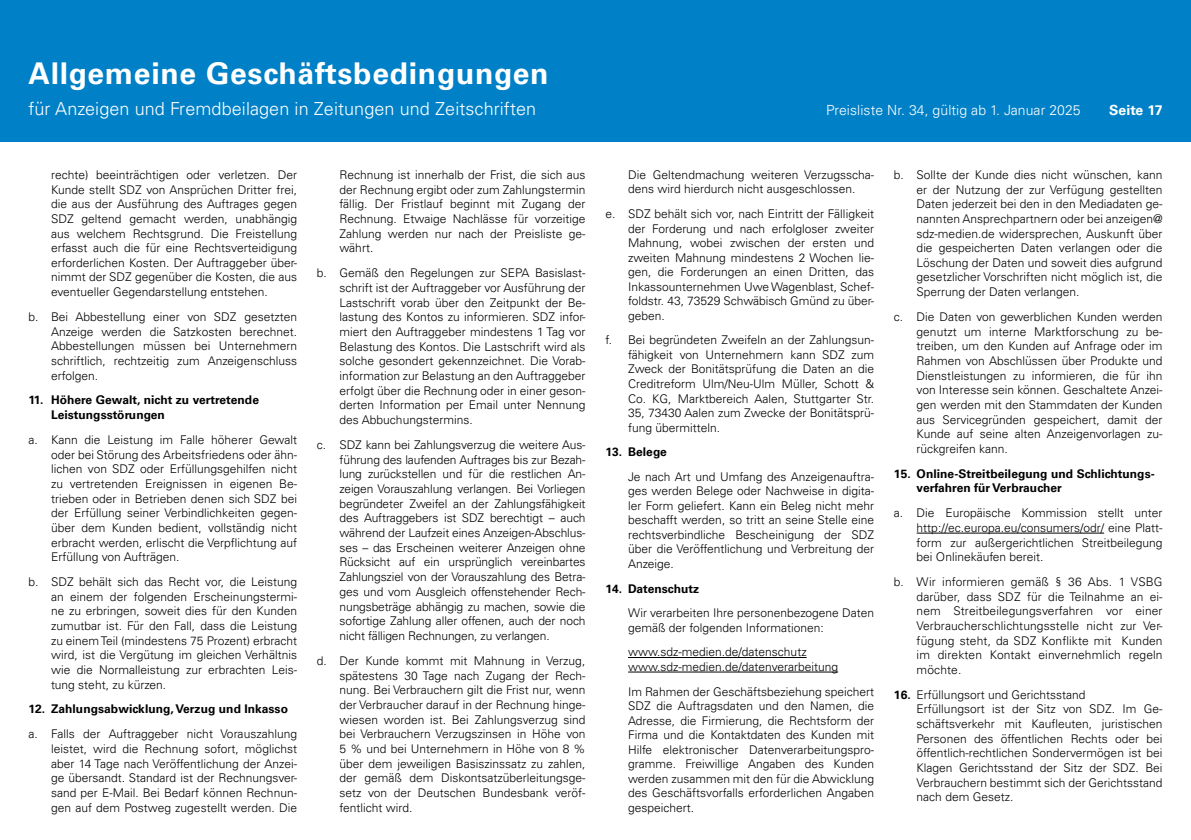
<style>
.page{position:relative;width:1191px;height:840px;background:#fff}
.page>*{position:absolute;margin:0;border:0;box-sizing:border-box;transform-origin:0 0}
.t1{font:700 30px "Univers LT Pro 65";letter-spacing:.025em;color:#fff}
.t2{font:300 18px "Univers LT Pro 45";letter-spacing:.005em;color:#fff}
.t3{font:300 14px "Univers LT Pro 45";letter-spacing:.005em;color:#fff}
.t4{font:700 14px "Univers LT Pro 65";letter-spacing:.005em;color:#fff}
.t5{font:300 12px/14.6px "Univers LT Pro 45";color:#000;text-align:justify}
.t6{font:700 12px/14.6px "Univers LT Pro 65";letter-spacing:.005em;color:#000}
.s1{font-family:"Univers LT Pro 65";font-weight:700}
</style>
<div class="page">
<div style="left:0;top:0;width:1191px;height:142px;background:#0081c7"></div>
<hr style="left:628px;top:656px;width:178px;height:1px;background:#000">
<hr style="left:628px;top:671px;width:210px;height:1px;background:#000">
<hr style="left:916px;top:532px;width:188px;height:1px;background:#000">
<h1 class="t1" style="left:28px;top:52px;width:522px">Allgemeine Geschäftsbedingungen</h1>
<h2 class="t2" style="left:28px;top:97px;width:509px">für Anzeigen und Fremdbeilagen in Zeitungen und Zeitschriften</h2>
<p class="t4" style="left:1109px;top:100px;width:55px">Seite 17</p>
<p class="t3" style="left:826px;top:101px;width:256px">Preisliste Nr. 34, gültig ab 1. Januar 2025</p>
<p class="t5" style="left:51px;top:167px;width:247px">rechte) beeinträchtigen oder verletzen. Der Kunde stellt SDZ von Ansprüchen Dritter frei, die aus der Ausführung des Auftrages gegen SDZ geltend gemacht werden, unabhängig aus welchem Rechtsgrund. Die Freistellung erfasst auch die für eine Rechtsverteidigung erforderlichen Kosten. Der Auftraggeber über&shy;nimmt der SDZ gegenüber die Kosten, die aus eventueller Gegendarstellung entstehen.</p>
<p class="t5" style="left:51px;top:309px;width:247px;text-indent:-23px">b. Bei Abbestellung einer von SDZ gesetzten Anzeige werden die Satzkosten berechnet.<br>Abbestellungen müssen bei Unternehmern schriftlich, rechtzeitig zum Anzeigenschluss erfolgen.</p>
<p class="t6" style="left:51px;top:392px;width:209px;text-indent:-23px">11. Höhere Gewalt, nicht zu vertretende<br>Leistungsstörungen</p>
<p class="t5" style="left:51px;top:432px;width:247px;text-indent:-23px">a. Kann die Leistung im Falle höherer Gewalt oder bei Störung des Arbeitsfriedens oder ähn&shy;lichen von SDZ oder Erfüllungsgehilfen nicht zu vertretenden Ereignissen in eigenen Be&shy;trieben oder in Betrieben denen sich SDZ bei der Erfüllung seiner Verbindlichkeiten gegen&shy;über dem Kunden bedient, vollständig nicht erbracht werden, erlischt die Verpflichtung auf Erfüllung von Aufträgen.</p>
<p class="t5" style="left:51px;top:574px;width:247px;text-indent:-23px">b. SDZ behält sich das Recht vor, die Leistung an einem der folgenden Erscheinungstermi&shy;ne zu erbringen, soweit dies für den Kunden zumutbar ist. Für den Fall, dass die Leistung zu einem Teil (mindestens 75 Prozent) erbracht wird, ist die Vergütung im gleichen Verhältnis wie die Normalleistung zur erbrachten Leis&shy;tung steht, zu kürzen.</p>
<p class="t6" style="left:28px;top:701px;width:261px">12. Zahlungsabwicklung, Verzug und Inkasso</p>
<p class="t5" style="left:51px;top:726px;width:247px;text-indent:-23px">a. Falls der Auftraggeber nicht Vorauszahlung leistet, wird die Rechnung sofort, möglichst aber 14 Tage nach Veröffentlichung der Anzei&shy;ge übersandt. Standard ist der Rechnungsver&shy;sand per E-Mail. Bei Bedarf können Rechnun&shy;gen auf dem Postweg zugestellt werden. Die</p>
<p class="t5" style="left:339px;top:167px;width:247px">Rechnung ist innerhalb der Frist, die sich aus der Rechnung ergibt oder zum Zahlungstermin fällig. Der Fristlauf beginnt mit Zugang der Rechnung. Etwaige Nachlässe für vorzeitige Zahlung werden nur nach der Preisliste ge&shy;währt.</p>
<p class="t5" style="left:339px;top:265px;width:247px;text-indent:-23px">b. Gemäß den Regelungen zur SEPA Basislast&shy;schrift ist der Auftraggeber vor Ausführung der Lastschrift vorab über den Zeitpunkt der Be&shy;lastung des Kontos zu informieren. SDZ infor&shy;miert den Auftraggeber mindestens 1 Tag vor Belastung des Kontos. Die Lastschrift wird als solche gesondert gekennzeichnet. Die Vorab&shy;information zur Belastung an den Auftraggeber erfolgt über die Rechnung oder in einer geson&shy;derten Information per Email unter Nennung des Abbuchungstermins.</p>
<p class="t5" style="left:339px;top:437px;width:247px;text-indent:-23px">c. SDZ kann bei Zahlungsverzug die weitere Aus&shy;führung des laufenden Auftrages bis zur Bezah&shy;lung zurückstellen und für die restlichen An&shy;zeigen Vorauszahlung verlangen. Bei Vorliegen begründeter Zweifel an der Zahlungsfähigkeit des Auftraggebers ist SDZ berechtigt – auch während der Laufzeit eines Anzeigen-Abschlus&shy;ses – das Erscheinen weiterer Anzeigen ohne Rücksicht auf ein ursprünglich vereinbartes Zahlungsziel von der Vorauszahlung des Betra&shy;ges und vom Ausgleich offenstehender Rech&shy;nungsbeträge abhängig zu machen, sowie die sofortige Zahlung aller offenen, auch der noch nicht fälligen Rechnungen, zu verlangen.</p>
<p class="t5" style="left:339px;top:652px;width:247px;text-indent:-23px">d. Der Kunde kommt mit Mahnung in Verzug, spätestens 30 Tage nach Zugang der Rech&shy;nung. Bei Verbrauchern gilt die Frist nur, wenn der Verbraucher darauf in der Rechnung hinge&shy;wiesen worden ist. Bei Zahlungsverzug sind bei Verbrauchern Verzugszinsen in Höhe von 5 % und bei Unternehmern in Höhe von 8 % über dem jeweiligen Basiszinssatz zu zahlen, der gemäß dem Diskontsatzüberleitungsge&shy;setz von der Deutschen Bundesbank veröf&shy;fentlicht wird.</p>
<p class="t5" style="left:628px;top:167px;width:247px">Die Geltendmachung weiteren Verzugsscha&shy;dens wird hierdurch nicht ausgeschlossen.</p>
<p class="t5" style="left:628px;top:206px;width:247px;text-indent:-23px">e. SDZ behält sich vor, nach Eintritt der Fälligkeit der Forderung und nach erfolgloser zweiter Mahnung, wobei zwischen der ersten und zweiten Mahnung mindestens 2 Wochen lie&shy;gen, die Forderungen an einen Dritten, das Inkassounternehmen Uwe Wagenblast, Schef&shy;foldstr. 43, 73529 Schwäbisch Gmünd zu über&shy;geben.</p>
<p class="t5" style="left:628px;top:332px;width:247px;text-indent:-23px">f. Bei begründeten Zweifeln an der Zahlungsun&shy;fähigkeit von Unternehmern kann SDZ zum Zweck der Bonitätsprüfung die Daten an die Creditreform Ulm/Neu-Ulm Müller, Schott &amp; Co. KG, Marktbereich Aalen, Stuttgarter Str.<br>35, 73430 Aalen zum Zwecke der Bonitätsprü&shy;fung übermitteln.</p>
<p class="t6" style="left:605px;top:444px;width:63px">13. Belege</p>
<p class="t5" style="left:628px;top:468px;width:247px">Je nach Art und Umfang des Anzeigenauftra&shy;ges werden Belege oder Nachweise in digita&shy;ler Form geliefert. Kann ein Beleg nicht mehr beschafft werden, so tritt an seine Stelle eine rechtsverbindliche Bescheinigung der SDZ über die Veröffentlichung und Verbreitung der Anzeige.</p>
<p class="t6" style="left:605px;top:580px;width:95px">14. Datenschutz</p>
<p class="t5" style="left:628px;top:605px;width:247px">Wir verarbeiten Ihre personenbezogene Daten gemäß der folgenden Informationen:</p>
<p class="t5" style="left:628px;top:644px;width:211px">www.sdz-medien.de/datenschutz www.sdz-medien.de/datenverarbeitung</p>
<p class="t5" style="left:628px;top:683px;width:247px">Im Rahmen der Geschäftsbeziehung speichert SDZ die Auftragsdaten und den Namen, die Adresse, die Firmierung, die Rechtsform der Firma und die Kontaktdaten des Kunden mit Hilfe elektronischer Datenverarbeitungspro&shy;gramme. Freiwillige Angaben des Kunden werden zusammen mit den für die Abwicklung des Geschäftsvorfalls erforderlichen Angaben gespeichert.</p>
<p class="t5" style="left:916px;top:167px;width:247px;text-indent:-23px">b. Sollte der Kunde dies nicht wünschen, kann er der Nutzung der zur Verfügung gestellten Daten jederzeit bei den in den Mediadaten ge&shy;nannten Ansprechpartnern oder bei anzeigen@ sdz-medien.de widersprechen, Auskunft über die gespeicherten Daten verlangen oder die Löschung der Daten und soweit dies aufgrund gesetzlicher Vorschriften nicht möglich ist, die Sperrung der Daten verlangen.</p>
<p class="t5" style="left:916px;top:309px;width:247px;text-indent:-23px">c. Die Daten von gewerblichen Kunden werden genutzt um interne Marktforschung zu be&shy;treiben, um den Kunden auf Anfrage oder im Rahmen von Abschlüssen über Produkte und Dienstleistungen zu informieren, die für ihn von Interesse sein können. Geschaltete Anzei&shy;gen werden mit den Stammdaten der Kunden aus Servicegründen gespeichert, damit der Kunde auf seine alten Anzeigenvorlagen zu&shy;rückgreifen kann.</p>
<p class="t6" style="left:916px;top:465px;width:240px;text-indent:-23px">15. Online-Streitbeilegung und Schlichtungs&shy;verfahren für Verbraucher</p>
<p class="t5" style="left:916px;top:505px;width:247px;text-indent:-23px">a. Die Europäische Kommission stellt unter http://ec.europa.eu/consumers/odr/ eine Platt&shy;form zur außergerichtlichen Streitbeilegung bei Onlinekäufen bereit.</p>
<p class="t5" style="left:916px;top:574px;width:247px;text-indent:-23px">b. Wir informieren gemäß § 36 Abs. 1 VSBG darüber, dass SDZ für die Teilnahme an ei&shy;nem Streitbeilegungsverfahren vor einer Verbraucherschlichtungsstelle nicht zur Ver&shy;fügung steht, da SDZ Konflikte mit Kunden im direkten Kontakt einvernehmlich regeln möchte.</p>
<p class="t5" style="left:916px;top:686px;width:247px;text-align:left;text-indent:-23px"><span class="s1">16.</span> Erfüllungsort und Gerichtsstand<br>Erfüllungsort ist der Sitz von SDZ. Im Ge&shy;schäftsverkehr mit Kaufleuten, juristischen Personen des öffentlichen Rechts oder bei öffentlich-rechtlichen Sondervermögen ist bei Klagen Gerichtsstand der Sitz der SDZ. Bei Verbrauchern bestimmt sich der Gerichtsstand nach dem Gesetz.</p>
</div>
